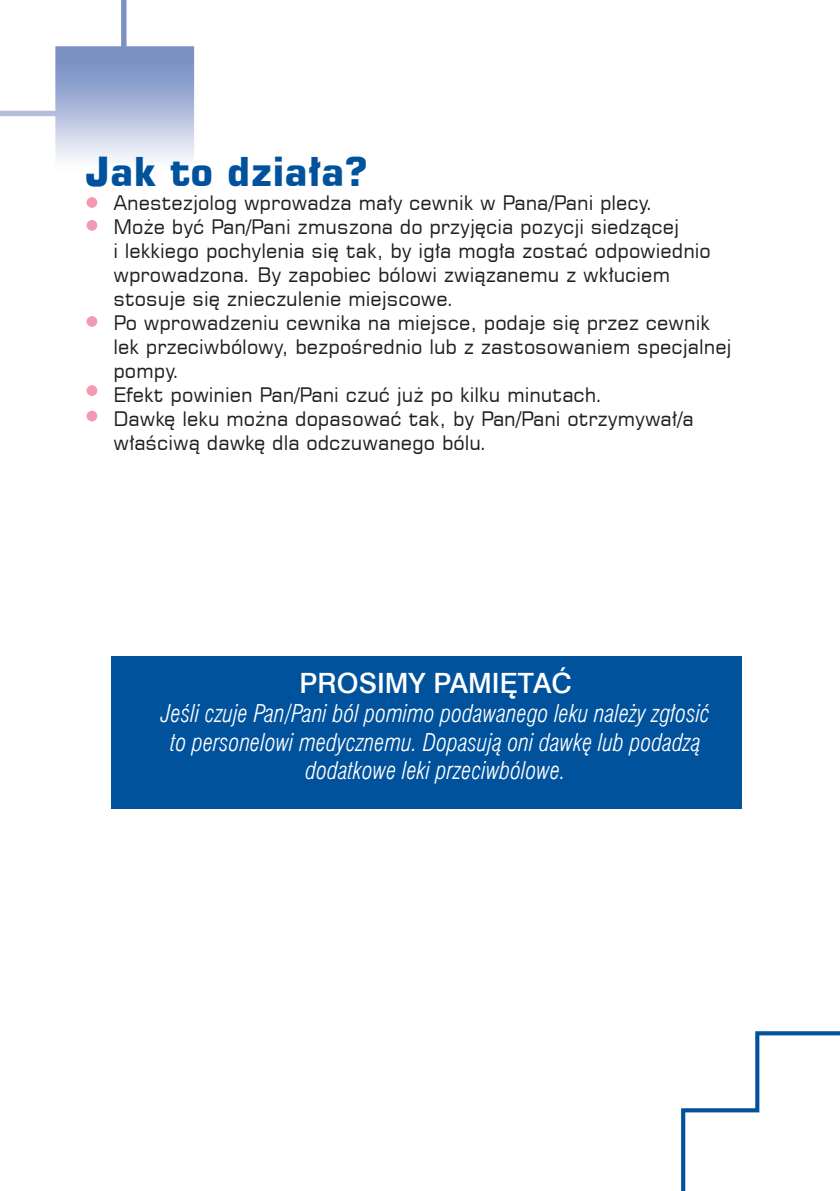
<style>
.page{position:relative;width:840px;height:1191px;background:#fff}
.page>*{position:absolute;margin:0;border:0;box-sizing:border-box;transform-origin:0 0}
.t1{font:700 40px "Square 721 EU";color:#01529c}
.t2{font:28px "Swis 721 Md EU";color:#fff}
.t3{font:italic 24px/28.8px "Swis 721 Lt Cn EU";color:#fff;text-align:center}
.t4{font:20px/24px "Square 721 EU";color:#231f20}
</style>
<div class="page">
<img style="left:0;top:0;width:839px;height:1191px">
<div style="left:86px;top:197px;width:11px;height:11px;background:#f499b2;border-radius:50%"></div>
<div style="left:86px;top:220px;width:11px;height:11px;background:#f499b2;border-radius:50%"></div>
<div style="left:86px;top:316px;width:11px;height:11px;background:#f499b2;border-radius:50%"></div>
<div style="left:86px;top:385px;width:11px;height:11px;background:#f499b2;border-radius:50%"></div>
<div style="left:86px;top:411px;width:11px;height:10px;background:#f499b2;border-radius:50%"></div>
<div style="left:112px;top:656px;width:629px;height:153px;background:#01529c"></div>
<h1 class="t1" style="left:85px;top:147px;width:284px">Jak to działa?</h1>
<p class="t4" style="left:113px;top:190px;width:619px">Anestezjolog wprowadza mały cewnik w Pana/Pani plecy.<br>Może być Pan/Pani zmuszona do przyjęcia pozycji siedzącej<br>i lekkiego pochylenia się tak, by igła mogła zostać odpowiednio wprowadzona. By zapobiec bólowi związanemu z wkłuciem stosuje się znieczulenie miejscowe.<br>Po wprowadzeniu cewnika na miejsce, podaje się przez cewnik lek przeciwbólowy, bezpośrednio lub z zastosowaniem specjalnej pompy.<br>Efekt powinien Pan/Pani czuć już po kilku minutach.<br>Dawkę leku można dopasować tak, by Pan/Pani otrzymywał/a właściwą dawkę dla odczuwanego bólu.</p>
<h2 class="t2" style="left:299px;top:666px;width:273px">PROSIMY PAMIĘTAĆ</h2>
<p class="t3" style="left:161px;top:698px;width:550px">Jeśli czuje Pan/Pani ból pomimo podawanego leku należy zgłosić to personelowi medycznemu. Dopasują oni dawkę lub podadzą dodatkowe leki przeciwbólowe.</p>
</div>
